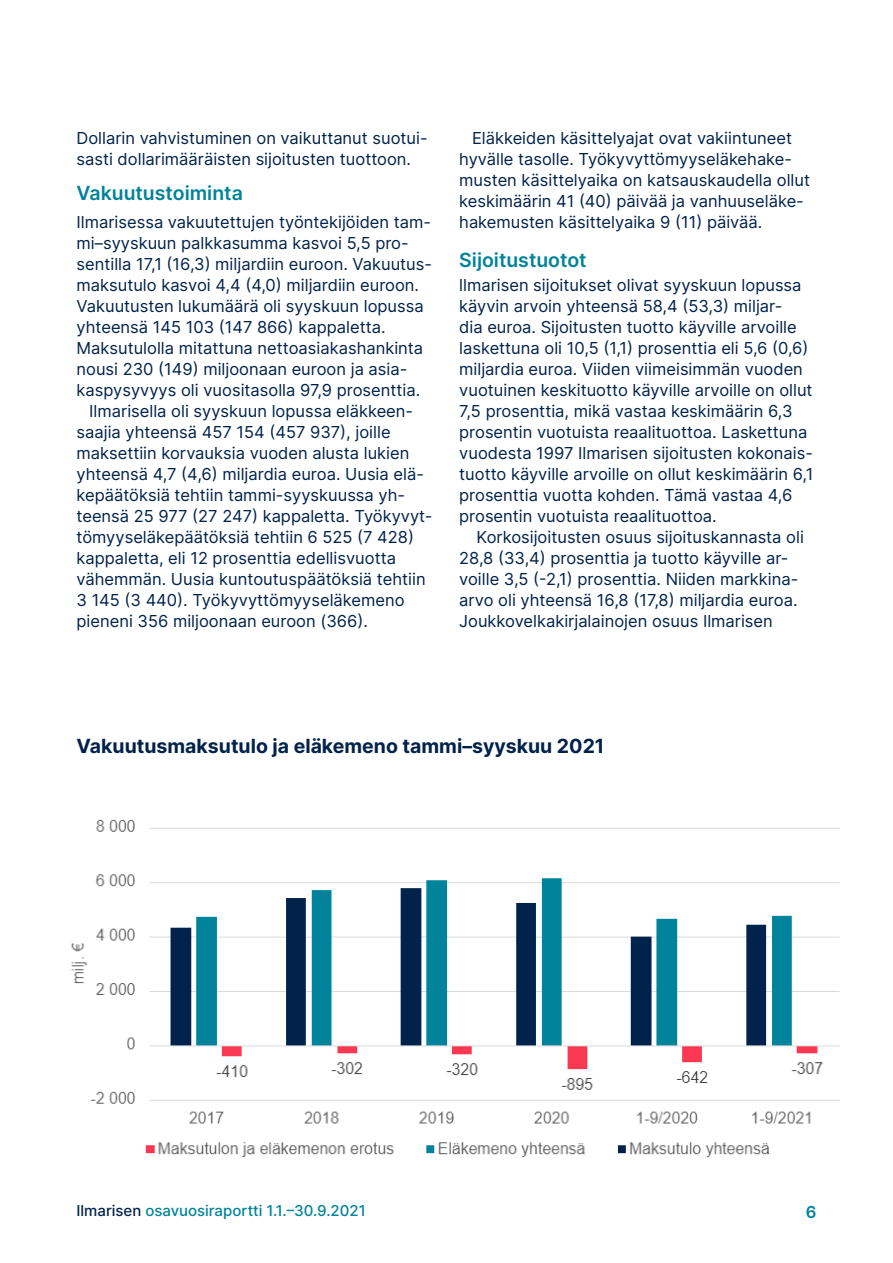
<style>
.page{position:relative;width:893px;height:1263px;background:#fff}
.page>*{position:absolute;margin:0;border:0;box-sizing:border-box;transform-origin:0 0}
.H6_-_kaavioiden_otsi{font:700 19.5px "Inter";color:#00224b}
.H5_-_Väliotsikko{font:600 19.5px "Inter";color:#00839b}
.Leipis___3mm_sisenny{font:16.5px/21px "Inter";color:#00224b}
.Leipis{font:16.5px/21px "Inter";color:#00224b}
.t1{font:600 16.5px "Inter";color:#00839b}
.t2{font:500 15px "Inter";color:#00839b}
.s1{color:#00224b}
</style>
<div class="page">
<img style="left:71px;top:819px;width:769px;height:339px">
<p class="Leipis___3mm_sisenny" style="left:77px;top:127px;width:353px">Dollarin vahvistuminen on vaikuttanut suotui&shy;sasti dollarimääräisten sijoitusten tuottoon.</p>
<h5 class="H5_-_Väliotsikko" style="left:77px;top:179px;width:168px">Vakuutustoiminta</h5>
<p class="Leipis" style="left:77px;top:211px;width:357px">Ilmarisessa vakuutettujen työntekijöiden tam&shy;mi–syyskuun palkkasumma kasvoi 5,5 pro&shy;sentilla 17,1 (16,3) miljardiin euroon. Vakuutus&shy;maksutulo kasvoi 4,4 (4,0) miljardiin euroon.<br>Vakuutusten lukumäärä oli syyskuun lopussa yhteensä 145 103 (147 866) kappaletta.<br>Maksutulolla mitattuna nettoasiakashankinta nousi 230 (149) miljoonaan euroon ja asia&shy;kaspysyvyys oli vuositasolla 97,9 prosenttia.</p>
<p class="Leipis___3mm_sisenny" style="left:77px;top:400px;width:357px;text-indent:13px">Ilmarisella oli syyskuun lopussa eläkkeen&shy;saajia yhteensä 457 154 (457 937), joille maksettiin korvauksia vuoden alusta lukien yhteensä 4,7 (4,6) miljardia euroa. Uusia elä&shy;kepäätöksiä tehtiin tammi-syyskuussa yh&shy;teensä 25 977 (27 247) kappaletta. Työkyvyt&shy;tömyyseläkepäätöksiä tehtiin 6 525 (7 428) kappaletta, eli 12 prosenttia edellisvuotta vähemmän. Uusia kuntoutuspäätöksiä tehtiin 3 145 (3 440). Työkyvyttömyyseläkemeno pieneni 356 miljoonaan euroon (366).</p>
<p class="Leipis___3mm_sisenny" style="left:459px;top:127px;width:352px;text-indent:13px">Eläkkeiden käsittelyajat ovat vakiintuneet hyvälle tasolle. Työkyvyttömyyseläkehake&shy;musten käsittelyaika on katsauskaudella ollut keskimäärin 41 (40) päivää ja vanhuuseläke&shy;hakemusten käsittelyaika 9 (11) päivää.</p>
<h5 class="H5_-_Väliotsikko" style="left:459px;top:246px;width:129px">Sijoitustuotot</h5>
<p class="Leipis" style="left:459px;top:274px;width:356px">llmarisen sijoitukset olivat syyskuun lopussa käyvin arvoin yhteensä 58,4 (53,3) miljar-<br>dia euroa. Sijoitusten tuotto käyville arvoille laskettuna oli 10,5 (1,1) prosenttia eli 5,6 (0,6) miljardia euroa. Viiden viimeisimmän vuoden vuotuinen keskituotto käyville arvoille on ollut 7,5 prosenttia, mikä vastaa keskimäärin 6,3 prosentin vuotuista reaalituottoa. Laskettuna vuodesta 1997 Ilmarisen sijoitusten kokonais&shy;tuotto käyville arvoille on ollut keskimäärin 6,1 prosenttia vuotta kohden. Tämä vastaa 4,6 prosentin vuotuista reaalituottoa.</p>
<p class="Leipis___3mm_sisenny" style="left:459px;top:526px;width:346px;text-indent:17px">Korkosijoitusten osuus sijoituskannasta oli 28,8 (33,4) prosenttia ja tuotto käyville ar&shy;voille 3,5 (-2,1) prosenttia. Niiden markkina&shy;arvo oli yhteensä 16,8 (17,8) miljardia euroa.<br>Joukkovelkakirjalainojen osuus Ilmarisen</p>
<h6 class="H6_-_kaavioiden_otsi" style="left:77px;top:731px;width:529px">Vakuutusmaksutulo ja eläkemeno tammi–syyskuu 2021</h6>
<p class="t2" style="left:77px;top:1200px;width:291px"><span class="s1">Ilmarisen</span> osavuosiraportti 1.1.–30.9.2021</p>
<p class="t1" style="left:806px;top:1200px;width:12px">6</p>
</div>
